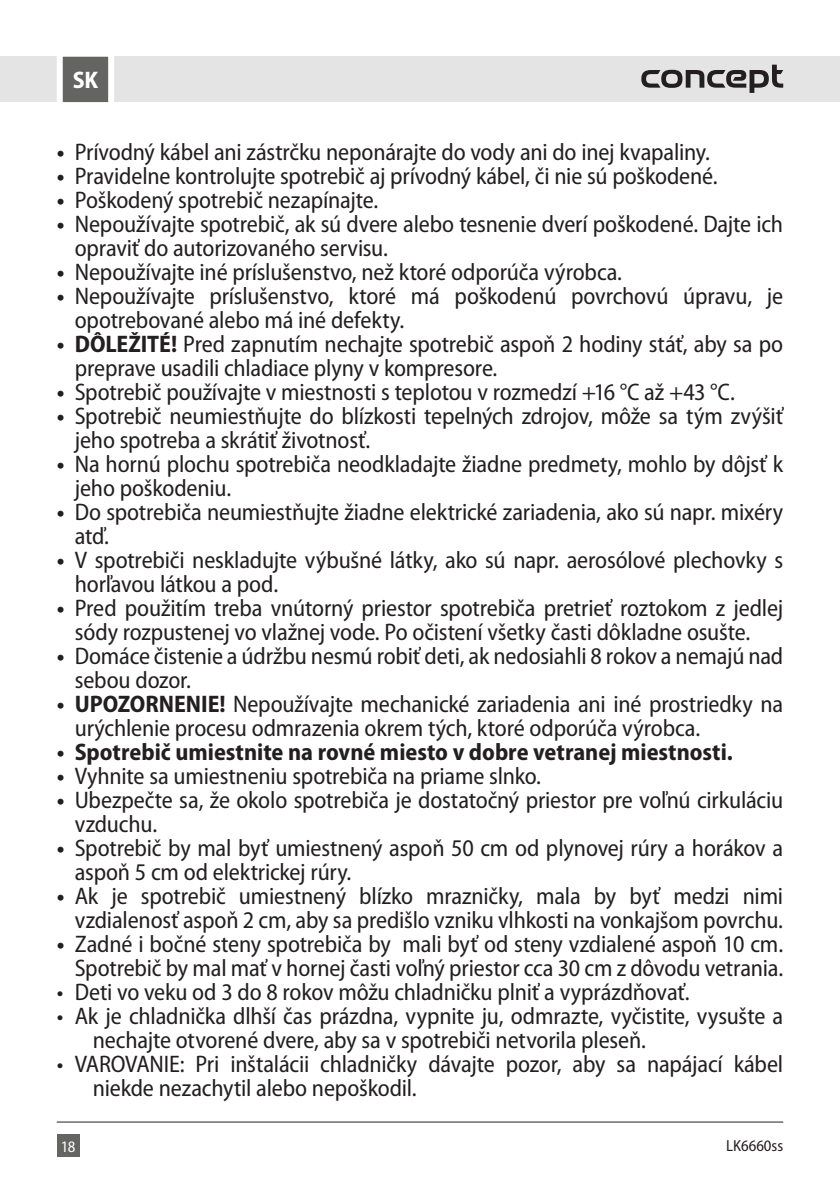
<style>
.page{position:relative;width:840px;height:1191px;background:#fff}
.page>*{position:absolute;margin:0;border:0;box-sizing:border-box;transform-origin:0 0}
.t1{font:semi-condensed 24px/24px "Myriad Pro";letter-spacing:-.01em;color:#231f20}
.t2{font:700 semi-condensed 24px "Myriad Pro";color:#231f20}
.t3{font:700 semi-condensed 24px "Myriad Pro";color:#fff}
.t4{font:semi-condensed 16px "Myriad Pro";color:#231f20}
.t5{font:semi-condensed 16px "Myriad Pro";color:#fff}
.s1{font-weight:700}
</style>
<div class="page">
<div style="left:0;top:57px;width:839px;height:45px;background:#e4e4e4"></div>
<div style="left:57px;top:1134px;width:22px;height:23px;background:#646463"></div>
<svg style="left:54px;top:56px;width:63px;height:47px;background:#909090"></svg>
<hr style="left:57px;top:1121px;width:725px;height:1px;background:#231f20">
<svg style="left:641px;top:65px;width:141px;height:28px"></svg>
<p class="t3" style="left:73px;top:67px;width:27px">SK</p>
<p class="t1" style="left:57px;top:140px;width:654px"><span class="s1">•</span> Prívodný kábel ani zástrčku neponárajte do vody ani do inej kvapaliny.</p>
<p class="t1" style="left:57px;top:164px;width:662px"><span class="s1">•</span> Pravidelne kontrolujte spotrebič aj prívodný kábel, či nie sú poškodené.</p>
<p class="t1" style="left:57px;top:188px;width:323px"><span class="s1">•</span> Poškodený spotrebič nezapínajte.</p>
<p class="t1" style="left:75px;top:212px;width:709px;text-indent:-18px"><span class="s1">•</span> Nepoužívajte spotrebič, ak sú dvere alebo tesnenie dverí poškodené. Dajte ich opraviť do autorizovaného servisu.</p>
<p class="t1" style="left:57px;top:260px;width:566px"><span class="s1">•</span> Nepoužívajte iné príslušenstvo, než ktoré odporúča výrobca.</p>
<p class="t1" style="left:75px;top:284px;width:709px;text-indent:-18px"><span class="s1">•</span> Nepoužívajte príslušenstvo, ktoré má poškodenú povrchovú úpravu, je opotrebované alebo má iné defekty.</p>
<p class="t1" style="left:75px;top:332px;width:709px;text-indent:-18px"><span class="s1">• DÔLEŽITÉ!</span> Pred zapnutím nechajte spotrebič aspoň 2 hodiny stáť, aby sa po preprave usadili chladiace plyny v kompresore.</p>
<p class="t1" style="left:57px;top:380px;width:679px"><span class="s1">•</span> Spotrebič používajte v miestnosti s teplotou v rozmedzí +16 °C až +43 °C.</p>
<p class="t1" style="left:75px;top:404px;width:709px;text-indent:-18px"><span class="s1">•</span> Spotrebič neumiestňujte do blízkosti tepelných zdrojov, môže sa tým zvýšiť jeho spotreba a skrátiť životnosť.</p>
<p class="t1" style="left:75px;top:452px;width:709px;text-indent:-18px"><span class="s1">•</span> Na hornú plochu spotrebiča neodkladajte žiadne predmety, mohlo by dôjsť k jeho poškodeniu.</p>
<p class="t1" style="left:75px;top:500px;width:709px;text-indent:-18px"><span class="s1">•</span> Do spotrebiča neumiestňujte žiadne elektrické zariadenia, ako sú napr. mixéry atď.</p>
<p class="t1" style="left:75px;top:548px;width:709px;text-indent:-18px"><span class="s1">•</span> V spotrebiči neskladujte výbušné látky, ako sú napr. aerosólové plechovky s horľavou látkou a pod.</p>
<p class="t1" style="left:75px;top:596px;width:709px;text-indent:-18px"><span class="s1">•</span> Pred použitím treba vnútorný priestor spotrebiča pretrieť roztokom z jedlej sódy rozpustenej vo vlažnej vode. Po očistení všetky časti dôkladne osušte.</p>
<p class="t1" style="left:75px;top:644px;width:709px;text-indent:-18px"><span class="s1">•</span> Domáce čistenie a údržbu nesmú robiť deti, ak nedosiahli 8 rokov a nemajú nad sebou dozor.</p>
<p class="t1" style="left:75px;top:692px;width:709px;text-indent:-18px"><span class="s1">• UPOZORNENIE!</span> Nepoužívajte mechanické zariadenia ani iné prostriedky na urýchlenie procesu odmrazenia okrem tých, ktoré odporúča výrobca.</p>
<p class="t2" style="left:57px;top:738px;width:677px">• Spotrebič umiestnite na rovné miesto v dobre vetranej miestnosti.</p>
<p class="t1" style="left:57px;top:764px;width:485px"><span class="s1">•</span> Vyhnite sa umiestneniu spotrebiča na priame slnko.</p>
<p class="t1" style="left:75px;top:788px;width:709px;text-indent:-18px"><span class="s1">•</span> Ubezpečte sa, že okolo spotrebiča je dostatočný priestor pre voľnú cirkuláciu vzduchu.</p>
<p class="t1" style="left:75px;top:836px;width:709px;text-indent:-18px"><span class="s1">•</span> Spotrebič by mal byť umiestnený aspoň 50 cm od plynovej rúry a horákov a aspoň 5 cm od elektrickej rúry.</p>
<p class="t1" style="left:57px;top:884px;width:727px;text-align:right"><span class="s1">•</span> Ak je spotrebič umiestnený blízko mrazničky, mala by byť medzi nimi vzdialenosť aspoň 2 cm, aby sa predišlo vzniku vlhkosti na vonkajšom povrchu.</p>
<p class="t1" style="left:57px;top:932px;width:727px;text-align:right"><span class="s1">•</span> Zadné i bočné steny spotrebiča by mali byť od steny vzdialené aspoň 10 cm.<br>Spotrebič by mal mať v hornej časti voľný priestor cca 30 cm z dôvodu vetrania.</p>
<p class="t1" style="left:57px;top:980px;width:634px">• Deti vo veku od 3 do 8 rokov môžu chladničku plniť a vyprázdňovať.</p>
<p class="t1" style="left:93px;top:1004px;width:691px;text-indent:-36px">• Ak je chladnička dlhší čas prázdna, vypnite ju, odmrazte, vyčistite, vysušte a nechajte otvorené dvere, aby sa v spotrebiči netvorila pleseň.</p>
<p class="t1" style="left:93px;top:1052px;width:691px;text-indent:-36px">• VAROVANIE: Pri inštalácii chladničky dávajte pozor, aby sa napájací kábel niekde nezachytil alebo nepoškodil.</p>
<p class="t5" style="left:61px;top:1138px;width:16px">18</p>
<p class="t4" style="left:725px;top:1136px;width:59px">LK6660ss</p>
</div>
